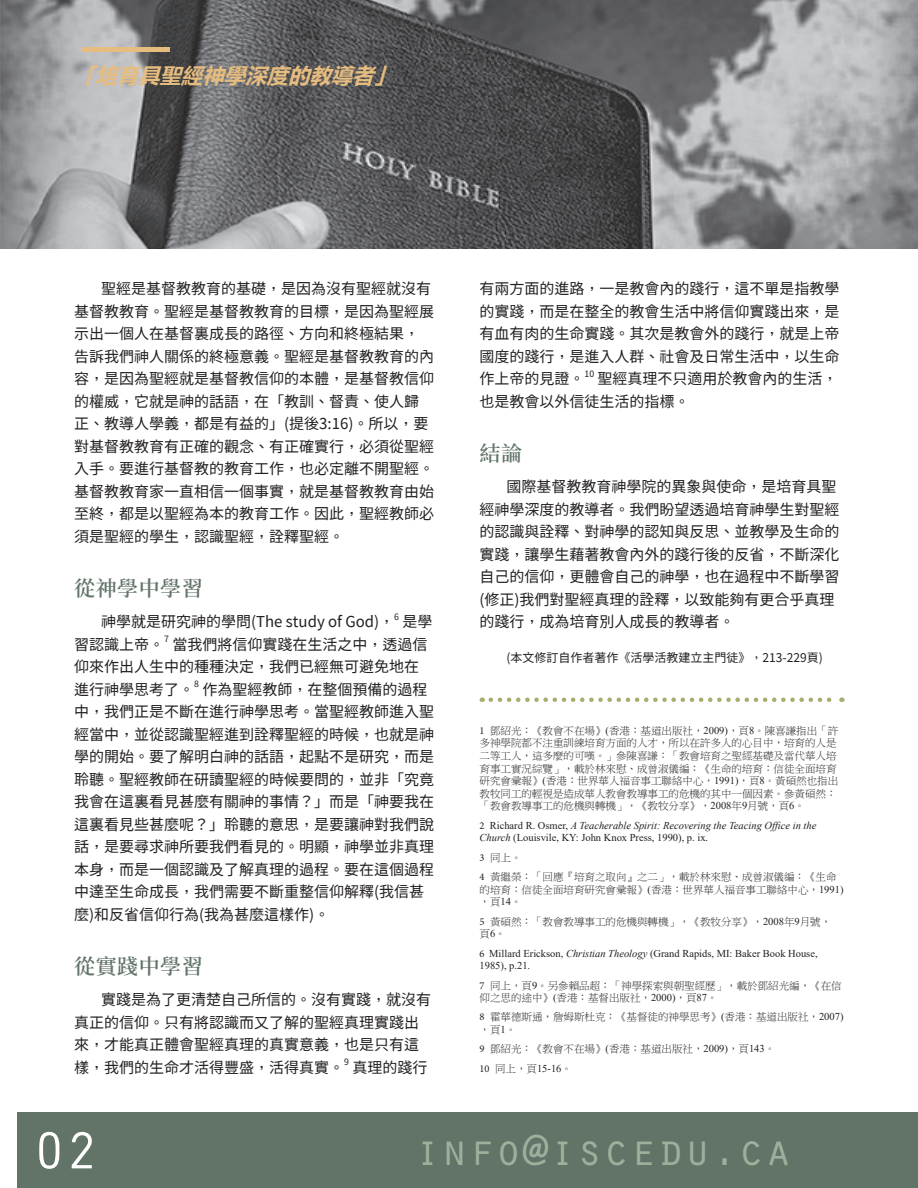
<style>
.page{position:relative;width:918px;height:1188px;background:#fff}
.page>*{position:absolute;margin:0;border:0;box-sizing:border-box;transform-origin:0 0}
.t1{font:54px "Orator Std";color:#fff}
.t2{font:45px "Orator Std";color:#9eb09c}
.t3{font:italic 700 21px "Microsoft Ya Hei";color:#e6bc7f}
.t4{font:600 21px "Source Han Serif TC";letter-spacing:.025em;color:#627468}
.t5{font:15px/22.5px "Taipei Sans TC Beta";color:#231f20}
.t6{font:12px "Taipei Sans TC Beta";color:#231f20}
.t7{font:10.5px/12.6px "P Ming Li U";color:#231f20}
.t8{font:italic 10.5px/12.6px "Times New Roman";color:#231f20}
.t9{font:10.5px/12.6px "Times New Roman";color:#231f20}
.t10{font:8.7px "Taipei Sans TC Beta";color:#231f20}
.s1{font-family:"Minion Pro"}
.s2{font-family:"Times New Roman"}
.s3{font-family:"Minion Pro";font-style:normal}
.s4{font-style:normal}
.s5{font-style:italic}
</style>
<div class="page">
<img style="left:0;top:0;width:918px;height:248px">
<div style="left:82px;top:47px;width:88px;height:5px;background:#e6bc7f"></div>
<div style="left:17px;top:1113px;width:901px;height:75px;background:#627468"></div>
<svg style="left:491px;top:698px;width:351px;height:4px"></svg>
<h3 class="t3" style="left:74px;top:61px;width:330px">「培育具聖經神學深度的教導者」</h3>
<p class="t5" style="left:74px;top:278px;width:361px;text-indent:27px">聖經是基督教教育的基礎，是因為沒有聖經就沒有基督教教育。聖經是基督教教育的目標，是因為聖經展示出一個人在基督裏成長的路徑、方向和終極結果，告訴我們神人關係的終極意義。聖經是基督教教育的內容，是因為聖經就是基督教信仰的本體，是基督教信仰的權威，它就是神的話語，在「教訓、督責、使人歸正、教導人學義，都是有益的」(提後3:16)。所以，要對基督教教育有正確的觀念、有正確實行，必須從聖經入手。要進行基督教的教育工作，也必定離不開聖經。基督教教育家一直相信一個事實，就是基督教教育由始至終，都是以聖經為本的教育工作。因此，聖經教師必須是聖經的學生，認識聖經，詮釋聖經。</p>
<h3 class="t4" style="left:74px;top:577px;width:130px">從神學中學習</h3>
<p class="t5" style="left:101px;top:611px;width:295px">神學就是研究神的學問(The study of God)，</p>
<p class="t10" style="left:394px;top:612px;width:6px">6</p>
<p class="t5" style="left:402px;top:611px;width:31px">是學</p>
<p class="t5" style="left:74px;top:633px;width:91px">習認識上帝。</p>
<p class="t10" style="left:164px;top:634px;width:6px">7</p>
<p class="t5" style="left:74px;top:633px;width:355px;text-indent:98px">當我們將信仰實踐在生活之中，透過信仰來作出人生中的種種決定，我們已經無可避免地在進行神學思考了。</p>
<p class="t10" style="left:194px;top:679px;width:6px">8</p>
<p class="t5" style="left:74px;top:678px;width:361px;text-indent:128px">作為聖經教師，在整個預備的過程中，我們正是不斷在進行神學思考。當聖經教師進入聖經當中，並從認識聖經進到詮釋聖經的時候，也就是神學的開始。要了解明白神的話語，起點不是研究，而是聆聽。聖經教師在研讀聖經的時候要問的，並非「究竟我會在這裏看見甚麼有關神的事情？」而是「神要我在這裏看見些甚麼呢？」聆聽的意思，是要讓神對我們說話，是要尋求神所要我們看見的。明顯，神學並非真理本身，而是一個認識及了解真理的過程。要在這個過程中達至生命成長，我們需要不斷重整信仰解釋(我信甚麼)和反省信仰行為(我為甚麼這樣作)。</p>
<h3 class="t4" style="left:74px;top:955px;width:130px">從實踐中學習</h3>
<p class="t5" style="left:74px;top:989px;width:358px;text-indent:27px">實踐是為了更清楚自己所信的。沒有實踐，就沒有真正的信仰。只有將認識而又了解的聖經真理實踐出來，才能真正體會聖經真理的真實意義，也是只有這樣，我們的生命才活得豐盛，活得真實。</p>
<p class="t10" style="left:344px;top:1057px;width:6px">9</p>
<p class="t5" style="left:352px;top:1056px;width:76px">真理的踐行</p>
<p class="t5" style="left:480px;top:278px;width:362px;text-align:justify">有兩方面的進路，一是教會內的踐行，這不單是指教學的實踐，而是在整全的教會生活中將信仰實踐出來，是有血有肉的生命實踐。其次是教會外的踐行，就是上帝國度的踐行，是進入人群、社會及日常生活中，以生命作上帝的見證。</p>
<p class="t10" style="left:585px;top:369px;width:11px">10</p>
<p class="t5" style="left:480px;top:368px;width:360px;text-indent:118px">聖經真理不只適用於教會內的生活，也是教會以外信徒生活的指標。</p>
<h3 class="t4" style="left:480px;top:442px;width:44px">結論</h3>
<p class="t5" style="left:480px;top:476px;width:361px;text-indent:27px">國際基督教教育神學院的異象與使命，是培育具聖經神學深度的教導者。我們盼望透過培育神學生對聖經的認識與詮釋、對神學的認知與反思、並教學及生命的實踐，讓學生藉著教會內外的踐行後的反省，不斷深化自己的信仰，更體會自己的神學，也在過程中不斷學習(修正)我們對聖經真理的詮釋，以致能夠有更合乎真理的踐行，成為培育別人成長的教導者。</p>
<p class="t6" style="left:507px;top:651px;width:318px">(本文修訂自作者著作《活學活教建立主門徒》，213-229頁)</p>
<p class="t7" style="left:480px;top:724px;width:360px"><span class="s1">1</span> 鄧紹光：《教會不在場》<span class="s2">(</span>香港：基道出版社，<span class="s2">2009)</span>，頁<span class="s2">8</span>。陳喜謙指出「許多神學院都不注重訓練培育方面的人才，所以在許多人的心目中，培育的人是二等工人，這多麼的可嘆。」參陳喜謙：「教會培育之聖經基礎及當代華人培育事工實況綜覽」，載於林來慰、成曾淑儀編：《生命的培育：信徒全面培育研究會彚報》<span class="s2">(</span>香港：世界華人福音事工聯絡中心，<span class="s2">1991)</span>，頁<span class="s2">8</span>。黃碩然也指出教牧同工的輕視是造成華人教會教導事工的危機的其中一個因素。參黃碩然：「教會教導事工的危機與轉機」，《教牧分享》，<span class="s2">2008</span>年<span class="s2">9</span>月號，頁<span class="s2">6</span>。</p>
<p class="t8" style="left:480px;top:819px;width:338px"><span class="s3">2</span> <span class="s4">Richard R. Osmer,</span> A Teacherable Spirit: Recovering the Teacing Office in the<br>Church <span class="s4">(Louisvile, KY: John Knox Press, 1990), p. ix.</span></p>
<p class="t7" style="left:480px;top:848px;width:358px;line-height:19.4px"><span class="s1">3</span> 同上。<br><span class="s1">4</span> 黃繼榮：「回應『培育之取向』之二」，載於林來慰、成曾淑儀編：《生命</p>
<p class="t7" style="left:480px;top:883px;width:365px">的培育：信徒全面培育研究會彚報》<span class="s2">(</span>香港：世界華人福音事工聯絡中心，<span class="s2">1991)</span>，頁<span class="s2">14</span>。</p>
<p class="t7" style="left:480px;top:915px;width:353px"><span class="s1">5</span> 黃碩然：「教會教導事工的危機與轉機」，《教牧分享》，<span class="s2">2008</span>年<span class="s2">9</span>月號，頁<span class="s2">6</span>。</p>
<p class="t9" style="left:480px;top:946px;width:340px"><span class="s1">6</span> Millard Erickson, <span class="s5">Christian Theology</span> (Grand Rapids, MI: Baker Book House,<br>1985), p.21.</p>
<p class="t7" style="left:480px;top:979px;width:364px"><span class="s1">7</span> 同上，頁<span class="s2">9</span>。另參賴品超：「神學探索與朝聖經歷」，載於鄧紹光編，《在信仰之思的途中》<span class="s2">(</span>香港：基督出版社，<span class="s2">2000)</span>，頁<span class="s2">87</span>。</p>
<p class="t7" style="left:480px;top:1011px;width:365px"><span class="s1">8</span> 霍華德斯通，詹姆斯杜克：《基督徒的神學思考》<span class="s2">(</span>香港：基道出版社，<span class="s2">2007)</span>，頁<span class="s2">1</span>。</p>
<p class="t7" style="left:480px;top:1040px;width:297px;line-height:19.4px"><span class="s1">9</span> 鄧紹光：《教會不在場》<span class="s2">(</span>香港：基道出版社，<span class="s2">2009)</span>，頁<span class="s2">143</span>。<br><span class="s1">10</span> 同上，頁<span class="s2">15-16</span>。</p>
<h1 class="t1" style="left:33px;top:1112px;width:66px">02</h1>
<h2 class="t2" style="left:414px;top:1118px;width:379px">info@iscedu.ca</h2>
</div>
